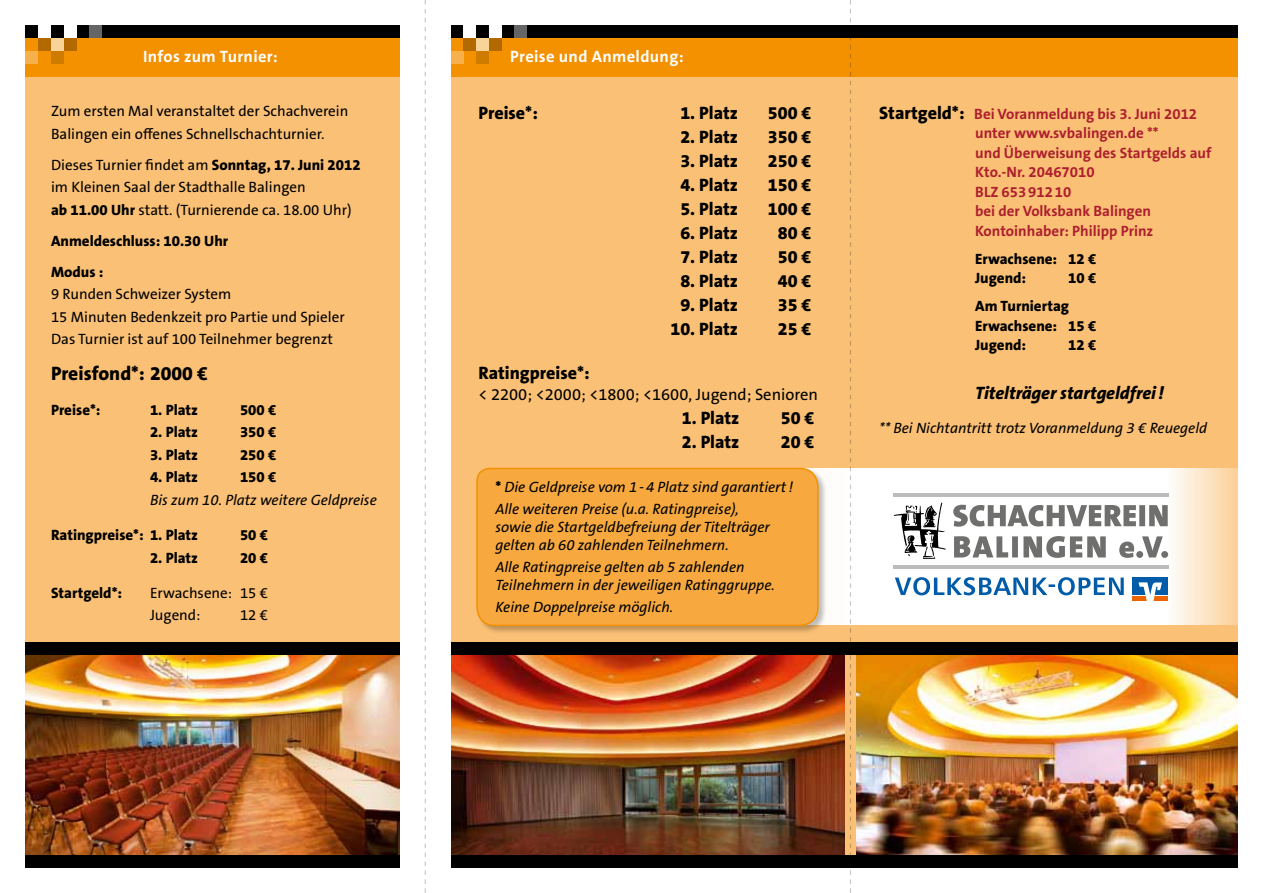
<style>
.page{position:relative;width:1263px;height:893px;background:#fff}
.page>*{position:absolute;margin:0;border:0;box-sizing:border-box;transform-origin:0 0}
.t1{font:800 19.5px "The Sans B W8";color:#000}
.t2{font:800 18px "The Sans B W8";color:#000}
.t3{font:italic 800 18px "The Sans B W8";color:#000}
.t4{font:16.5px "The Sans B W5 Plain";color:#000}
.t5{font:700 16.5px "The Sans B W7";letter-spacing:.02em;color:#fff}
.t6{font:italic 15px/18px "The Sans B W5 Plain";color:#000}
.t7{font:15px/22.5px "The Sans B W5 Plain";color:#000}
.t8{font:800 15px/19.5px "The Sans B W8";color:#000}
.t9{font:700 15px/19.5px "The Sans B W7";color:#ad1f2e}
.s1{font-family:"The Sans B W8";font-weight:800}
.s2{font-family:"The Sans B W8";font-weight:800;font-style:normal}
.s3{font-family:"The Sans B W8";font-weight:800;font-size:18px;color:#000}
</style>
<div class="page">
<div style="left:451px;top:68px;width:786px;height:799px;background:#fac075"></div>
<svg style="left:827px;top:468px;width:410px;height:157px;background:#fef8f1"></svg>
<div style="left:476px;top:467px;width:351px;height:168px;background:#000;opacity:.25"></div>
<div style="left:476px;top:467px;width:343px;height:160px;background:#f7a940"></div>
<div style="left:26px;top:68px;width:374px;height:799px;background:#fac075"></div>
<div style="left:25px;top:26px;width:375px;height:51px;background:#f39100"></div>
<div style="left:451px;top:26px;width:786px;height:51px;background:#f39100"></div>
<div style="left:65px;top:26px;width:335px;height:12px;background:#000"></div>
<div style="left:26px;top:26px;width:12px;height:12px;background:#000"></div>
<div style="left:26px;top:51px;width:12px;height:13px;background:#f6b14c"></div>
<div style="left:38px;top:26px;width:13px;height:12px;background:#fff"></div>
<div style="left:38px;top:38px;width:13px;height:13px;background:#b26a00"></div>
<div style="left:51px;top:26px;width:13px;height:12px;background:#000"></div>
<div style="left:51px;top:38px;width:13px;height:13px;background:#fad399"></div>
<div style="left:51px;top:51px;width:13px;height:13px;background:#cf7b00"></div>
<div style="left:64px;top:26px;width:13px;height:12px;background:#fff"></div>
<div style="left:89px;top:26px;width:13px;height:12px;background:#656565"></div>
<div style="left:64px;top:38px;width:13px;height:13px;background:#b26a00"></div>
<div style="left:490px;top:26px;width:747px;height:12px;background:#000"></div>
<div style="left:451px;top:26px;width:12px;height:12px;background:#000"></div>
<div style="left:451px;top:51px;width:12px;height:13px;background:#f6b14c"></div>
<div style="left:463px;top:26px;width:13px;height:12px;background:#fff"></div>
<div style="left:463px;top:38px;width:13px;height:13px;background:#b26a00"></div>
<div style="left:476px;top:26px;width:13px;height:12px;background:#000"></div>
<div style="left:476px;top:38px;width:13px;height:13px;background:#fad399"></div>
<div style="left:476px;top:51px;width:13px;height:13px;background:#cf7b00"></div>
<div style="left:489px;top:26px;width:13px;height:12px;background:#fff"></div>
<div style="left:514px;top:26px;width:13px;height:12px;background:#656565"></div>
<div style="left:489px;top:38px;width:13px;height:13px;background:#b26a00"></div>
<img style="left:26px;top:655px;width:374px;height:200px">
<div style="left:26px;top:855px;width:374px;height:12px;background:#000"></div>
<div style="left:26px;top:642px;width:374px;height:13px;background:#000"></div>
<img style="left:452px;top:655px;width:392px;height:200px">
<img style="left:856px;top:655px;width:381px;height:200px">
<div style="left:451px;top:855px;width:786px;height:12px;background:#000"></div>
<div style="left:451px;top:642px;width:786px;height:13px;background:#000"></div>
<svg style="left:895px;top:577px;width:229px;height:18px;background:#95bbdb"></svg>
<svg style="left:954px;top:536px;width:214px;height:22px;background:#b4b4b3"></svg>
<svg style="left:953px;top:505px;width:215px;height:22px;background:#a9a9a8"></svg>
<div style="left:1132px;top:577px;width:36px;height:24px;background:#fff"></div>
<div style="left:1132px;top:577px;width:36px;height:18px;background:#005ca9"></div>
<div style="left:1132px;top:596px;width:36px;height:5px;background:#ec6502"></div>
<svg style="left:1138px;top:582px;width:24px;height:19px"></svg>
<hr style="left:893px;top:565px;width:275px;height:4px;background:#bbbcbd">
<hr style="left:893px;top:493px;width:275px;height:4px;background:#bbbcbd">
<svg style="left:894px;top:503px;width:52px;height:56px;background:#b1b1b1"></svg>
<svg style="left:425px;top:0;width:1px;height:893px"></svg>
<svg style="left:850px;top:0;width:1px;height:893px"></svg>
<p class="t5" style="left:143px;top:46px;width:136px">Infos zum Turnier:</p>
<p class="t5" style="left:510px;top:46px;width:175px">Preise und Anmeldung:</p>
<p class="t7" style="left:51px;top:100px;width:299px">Zum ersten Mal veranstaltet der Schachverein<br>Balingen ein offenes Schnellschachturnier.</p>
<p class="t7" style="left:51px;top:154px;width:311px">Dieses Turnier findet am <span class="s1">Sonntag, 17. Juni 2012 </span>im Kleinen Saal der Stadthalle Balingen<br><span class="s1">ab 11.00 Uhr</span> statt. (Turnierende ca. 18.00 Uhr)</p>
<p class="t8" style="left:51px;top:225px;width:179px;line-height:31px">Anmeldeschluss: 10.30 Uhr<br>Modus :</p>
<p class="t7" style="left:51px;top:283px;width:295px">9 Runden Schweizer System<br>15 Minuten Bedenkzeit pro Partie und Spieler<br>Das Turnier ist auf 100 Teilnehmer begrenzt</p>
<h1 class="t1" style="left:51px;top:360px;width:158px">Preisfond*: 2000 €</h1>
<p class="t8" style="left:51px;top:400px;width:51px">Preise*:</p>
<p class="t8" style="left:150px;top:400px;width:49px">1. Platz</p>
<p class="t8" style="left:240px;top:400px;width:38px">500 €</p>
<p class="t8" style="left:150px;top:423px;width:49px">2. Platz</p>
<p class="t8" style="left:240px;top:423px;width:38px">350 €</p>
<p class="t8" style="left:150px;top:445px;width:49px">3. Platz</p>
<p class="t8" style="left:240px;top:445px;width:38px">250 €</p>
<p class="t8" style="left:150px;top:468px;width:49px">4. Platz</p>
<p class="t8" style="left:240px;top:468px;width:38px">150 €</p>
<p class="t6" style="left:150px;top:491px;width:228px">Bis zum 10. Platz weitere Geldpreise</p>
<p class="t8" style="left:51px;top:525px;width:148px">Ratingpreise*: 1. Platz</p>
<p class="t8" style="left:240px;top:525px;width:30px">50 €</p>
<p class="t8" style="left:150px;top:548px;width:49px">2. Platz</p>
<p class="t8" style="left:240px;top:548px;width:30px">20 €</p>
<p class="t8" style="left:51px;top:583px;width:73px">Startgeld*:</p>
<p class="t7" style="left:150px;top:582px;width:120px">Erwachsene: 15 €<br>Jugend:</p>
<p class="t7" style="left:240px;top:604px;width:30px">12 €</p>
<p class="t2" style="left:478px;top:101px;width:61px">Preise*:</p>
<p class="t2" style="left:680px;top:101px;width:59px">1. Platz</p>
<p class="t2" style="left:768px;top:101px;width:45px">500 €</p>
<p class="t2" style="left:680px;top:125px;width:59px">2. Platz</p>
<p class="t2" style="left:768px;top:125px;width:45px">350 €</p>
<p class="t2" style="left:680px;top:149px;width:59px">3. Platz</p>
<p class="t2" style="left:768px;top:149px;width:45px">250 €</p>
<p class="t2" style="left:680px;top:173px;width:59px">4. Platz</p>
<p class="t2" style="left:768px;top:173px;width:45px">150 €</p>
<p class="t2" style="left:680px;top:197px;width:59px">5. Platz</p>
<p class="t2" style="left:768px;top:197px;width:45px">100 €</p>
<p class="t2" style="left:680px;top:221px;width:59px">6. Platz</p>
<p class="t2" style="left:778px;top:221px;width:35px">80 €</p>
<p class="t2" style="left:680px;top:245px;width:59px">7. Platz</p>
<p class="t2" style="left:778px;top:245px;width:35px">50 €</p>
<p class="t2" style="left:680px;top:269px;width:59px">8. Platz</p>
<p class="t2" style="left:778px;top:269px;width:35px">40 €</p>
<p class="t2" style="left:680px;top:293px;width:59px">9. Platz</p>
<p class="t2" style="left:778px;top:293px;width:35px">35 €</p>
<p class="t2" style="left:670px;top:317px;width:69px">10. Platz</p>
<p class="t2" style="left:778px;top:317px;width:35px">25 €</p>
<p class="t2" style="left:478px;top:361px;width:113px">Ratingpreise*:</p>
<p class="t4" style="left:478px;top:383px;width:341px">&lt; 2200; &lt;2000; &lt;1800; &lt;1600, Jugend; Senioren</p>
<p class="t2" style="left:682px;top:406px;width:59px">1. Platz</p>
<p class="t2" style="left:781px;top:406px;width:35px">50 €</p>
<p class="t2" style="left:682px;top:430px;width:59px">2. Platz</p>
<p class="t2" style="left:781px;top:430px;width:35px">20 €</p>
<p class="t6" style="left:495px;top:476px;width:299px;line-height:22.2px"><span class="s2">*</span> Die Geldpreise vom 1-4 Platz sind garantiert!<br>Alle weiteren Preise (u.a. Ratingpreise),</p>
<p class="t6" style="left:495px;top:518px;width:276px">sowie die Startgeldbefreiung der Titelträger gelten ab 60 zahlenden Teilnehmern.</p>
<p class="t6" style="left:495px;top:558px;width:281px">Alle Ratingpreise gelten ab 5 zahlenden<br>Teilnehmern in der jeweiligen Ratinggruppe.</p>
<p class="t6" style="left:495px;top:599px;width:179px">Keine Doppelpreise möglich.</p>
<p class="t9" style="left:975px;top:104px;width:238px;text-indent:-96px"><span class="s3">Startgeld*:</span> Bei Voranmeldung bis 3. Juni 2012 unter www.svbalingen.de **<br>und Überweisung des Startgelds auf<br>Kto.-Nr. 20467010<br>BLZ 65391210<br>bei der Volksbank Balingen<br>Kontoinhaber: Philipp Prinz</p>
<p class="t8" style="left:975px;top:249px;width:123px">Erwachsene: 12 €<br>Jugend:</p>
<p class="t8" style="left:975px;top:264px;width:123px;line-height:28px;text-indent:93px">10 €<br>Am Turniertag</p>
<p class="t8" style="left:975px;top:316px;width:123px">Erwachsene: 15 €<br>Jugend:</p>
<p class="t8" style="left:1068px;top:335px;width:30px">12 €</p>
<p class="t3" style="left:975px;top:382px;width:190px">Titelträger startgeldfrei!</p>
<p class="t6" style="left:879px;top:419px;width:330px">** Bei Nichtantritt trotz Voranmeldung 3 € Reuegeld</p>
</div>
